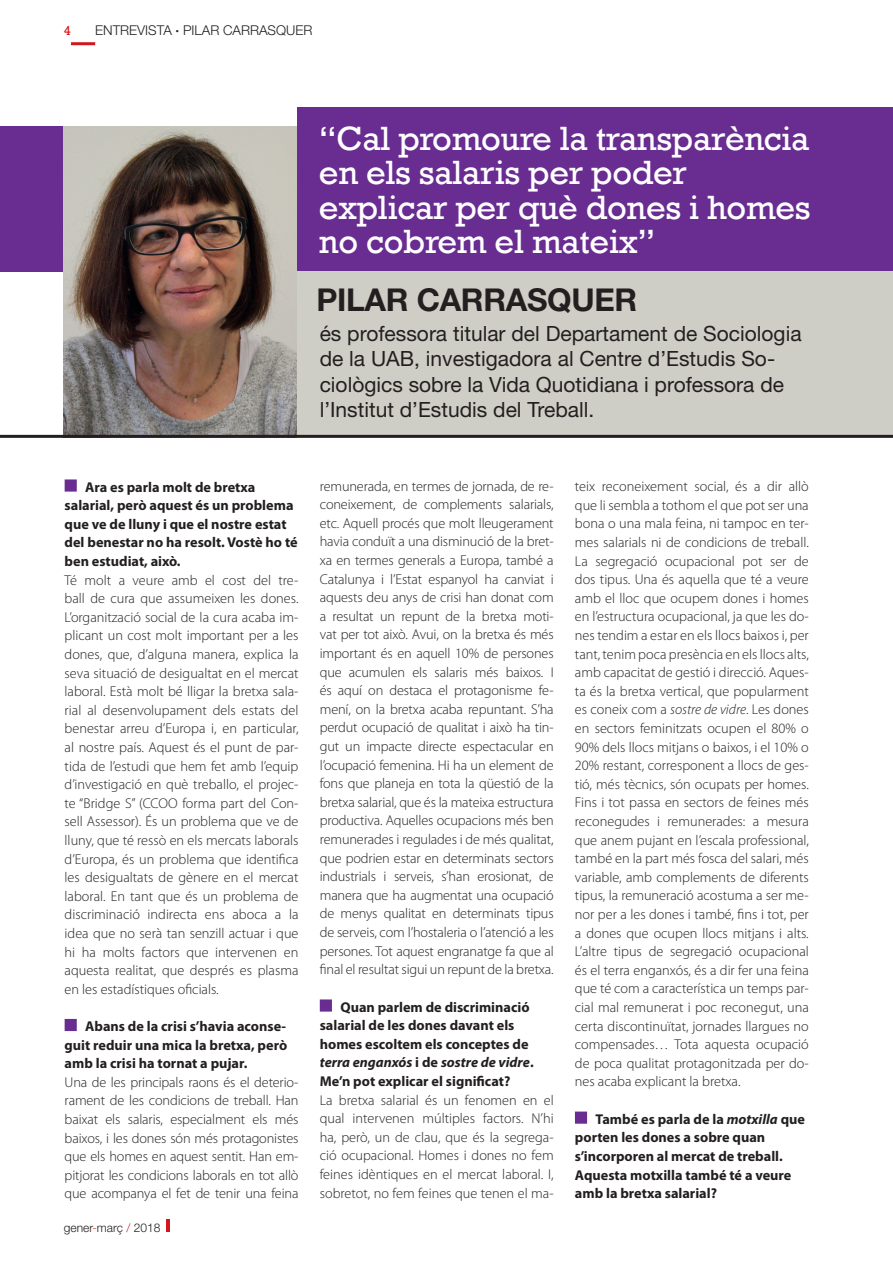
<style>
.page{position:relative;width:893px;height:1263px;background:#fff}
.page>*{position:absolute;margin:0;border:0;box-sizing:border-box;transform-origin:0 0}
.t1{font:34.5px/34.5px "Rockwell";letter-spacing:-.01em;color:#fff}
.t2{font:700 31.5px "Helvetica Neue";letter-spacing:-.01em;color:#231f20}
.t3{font:21px/25.5px "Helvetica Neue";color:#231f20}
.t4{font:300 14.25px/18.6px "Myriad Pro";color:#231f20;text-align:justify}
.t5{font:700 14.25px/18.6px "Myriad Pro";color:#231f20}
.t6{font:300 13.5px "Helvetica Neue";color:#231f20}
.t7{font:13.5px "Rockwell";color:#d2161e}
.t8{font:300 12px "Helvetica Neue";color:#231f20}
.s1{font-weight:700}
.s2{color:#ee2e22}
.s3{color:#d2161e}
.s4{font-style:italic}
</style>
<div class="page">
<div style="left:0;top:126px;width:893px;height:145px;background:#692c91"></div>
<hr style="left:71px;top:42px;width:24px;height:3px;background:#d2161e">
<svg style="left:166px;top:1219px;width:4px;height:13px"></svg>
<div style="left:297px;top:271px;width:596px;height:165px;background:#cecec6"></div>
<div style="left:298px;top:107px;width:595px;height:25px;background:#692c91"></div>
<div style="left:65px;top:479px;width:12px;height:13px;background:#692c91;border:2px solid #692c91"></div>
<div style="left:65px;top:1019px;width:12px;height:12px;background:#692c91;border:2px solid #692c91"></div>
<div style="left:320px;top:999px;width:12px;height:12px;background:#692c91;border:2px solid #692c91"></div>
<div style="left:575px;top:1111px;width:12px;height:13px;background:#692c91;border:2px solid #692c91"></div>
<img style="left:64px;top:127px;width:233px;height:308px">
<hr style="left:0;top:435px;width:893px;height:3px;background:#231f20">
<p class="t7" style="left:64px;top:22px;width:9px">4</p>
<p class="t6" style="left:95px;top:22px;width:219px">ENTREVISTA <span class="s1">·</span> PILAR CARRASQUER</p>
<h1 class="t1" style="left:319px;top:122px;width:493px">“Cal promoure la transparència en els salaris per poder explicar per què dones i homes no cobrem el mateix”</h1>
<h2 class="t2" style="left:316px;top:281px;width:322px">PILAR CARRASQUER</h2>
<h3 class="t3" style="left:320px;top:320px;width:483px">és professora titular del Departament de Sociologia de la UAB, investigadora al Centre d’Estudis So&shy;ciològics sobre la Vida Quotidiana i professora de l’Institut d’Estudis del Treball.</h3>
<p class="t5" style="left:65px;top:477px;width:235px;text-indent:21px">Ara es parla molt de bretxa salarial, però aquest és un problema que ve de lluny i que el nostre estat del benestar no ha resolt. Vostè ho té ben estudiat, això.</p>
<p class="t4" style="left:65px;top:571px;width:235px">Té molt a veure amb el cost del tre&shy;ball de cura que assumeixen les dones.<br>L’organització social de la cura acaba im&shy;plicant un cost molt important per a les dones, que, d’alguna manera, explica la seva situació de desigualtat en el mercat laboral. Està molt bé lligar la bretxa sala&shy;rial al desenvolupament dels estats del benestar arreu d’Europa i, en particular, al nostre país. Aquest és el punt de par&shy;tida de l’estudi que hem fet amb l’equip d’investigació en què treballo, el projec&shy;te “Bridge S” (CCOO forma part del Con&shy;sell Assessor). És un problema que ve de lluny, que té ressò en els mercats laborals d’Europa, és un problema que identifica les desigualtats de gènere en el mercat laboral. En tant que és un problema de discriminació indirecta ens aboca a la idea que no serà tan senzill actuar i que hi ha molts factors que intervenen en aquesta realitat, que després es plasma en les estadístiques oficials.</p>
<p class="t5" style="left:65px;top:1016px;width:224px;text-align:justify;text-indent:21px">Abans de la crisi s’havia aconse&shy;guit reduir una mica la bretxa, però amb la crisi ha tornat a pujar.</p>
<p class="t4" style="left:65px;top:1073px;width:235px">Una de les principals raons és el deterio&shy;rament de les condicions de treball. Han baixat els salaris, especialment els més baixos, i les dones són més protagonistes que els homes en aquest sentit. Han em&shy;pitjorat les condicions laborals en tot allò que acompanya el fet de tenir una feina</p>
<p class="t8" style="left:64px;top:1220px;width:98px">gener<span class="s2">-</span>març <span class="s3">/</span> 2018</p>
<p class="t4" style="left:320px;top:477px;width:235px">remunerada, en termes de jornada, de re&shy;coneixement, de complements salarials, etc. Aquell procés que molt lleugerament havia conduït a una disminució de la bret&shy;xa en termes generals a Europa, també a Catalunya i l’Estat espanyol ha canviat i aquests deu anys de crisi han donat com a resultat un repunt de la bretxa moti&shy;vat per tot això. Avui, on la bretxa és més important és en aquell 10% de persones que acumulen els salaris més baixos. I és aquí on destaca el protagonisme fe&shy;mení, on la bretxa acaba repuntant. S’ha perdut ocupació de qualitat i això ha tin&shy;gut un impacte directe espectacular en l’ocupació femenina. Hi ha un element de fons que planeja en tota la qüestió de la bretxa salarial, que és la mateixa estructura productiva. Aquelles ocupacions més ben remunerades i regulades i de més qualitat, que podrien estar en determinats sectors industrials i serveis, s’han erosionat, de manera que ha augmentat una ocupació de menys qualitat en determinats tipus de serveis, com l’hostaleria o l’atenció a les persones. Tot aquest engranatge fa que al final el resultat sigui un repunt de la bretxa.</p>
<p class="t5" style="left:320px;top:997px;width:215px;text-indent:21px">Quan parlem de discriminació salarial de les dones davant els homes escoltem els conceptes de <span class="s4">terra enganxós</span> i de <span class="s4">sostre de vidre</span>.<br>Me’n pot explicar el significat?</p>
<p class="t4" style="left:320px;top:1091px;width:235px">La bretxa salarial és un fenomen en el qual intervenen múltiples factors. N’hi ha, però, un de clau, que és la segrega&shy;ció ocupacional. Homes i dones no fem feines idèntiques en el mercat laboral. I, sobretot, no fem feines que tenen el ma-</p>
<p class="t4" style="left:575px;top:477px;width:235px">teix reconeixement social, és a dir allò que li sembla a tothom el que pot ser una bona o una mala feina, ni tampoc en ter&shy;mes salarials ni de condicions de treball.<br>La segregació ocupacional pot ser de dos tipus. Una és aquella que té a veure amb el lloc que ocupem dones i homes en l’estructura ocupacional, ja que les do&shy;nes tendim a estar en els llocs baixos i, per tant, tenim poca presència en els llocs alts, amb capacitat de gestió i direcció. Aques&shy;ta és la bretxa vertical, que popularment es coneix com a <span class="s4">sostre de vidre</span>. Les dones en sectors feminitzats ocupen el 80% o 90% dels llocs mitjans o baixos, i el 10% o 20% restant, corresponent a llocs de ges&shy;tió, més tècnics, són ocupats per homes.<br>Fins i tot passa en sectors de feines més reconegudes i remunerades: a mesura que anem pujant en l’escala professional, també en la part més fosca del salari, més variable, amb complements de diferents tipus, la remuneració acostuma a ser me&shy;nor per a les dones i també, fins i tot, per a dones que ocupen llocs mitjans i alts.<br>L’altre tipus de segregació ocupacional és el terra enganxós, és a dir fer una feina que té com a característica un temps par&shy;cial mal remunerat i poc reconegut, una certa discontinuïtat, jornades llargues no compensades… Tota aquesta ocupació de poca qualitat protagonitzada per do&shy;nes acaba explicant la bretxa.</p>
<p class="t5" style="left:575px;top:1109px;width:232px;text-indent:21px">També es parla de la <span class="s4">motxilla</span> que porten les dones a sobre quan s’incorporen al mercat de treball.<br>Aquesta motxilla també té a veure amb la bretxa salarial?</p>
</div>
